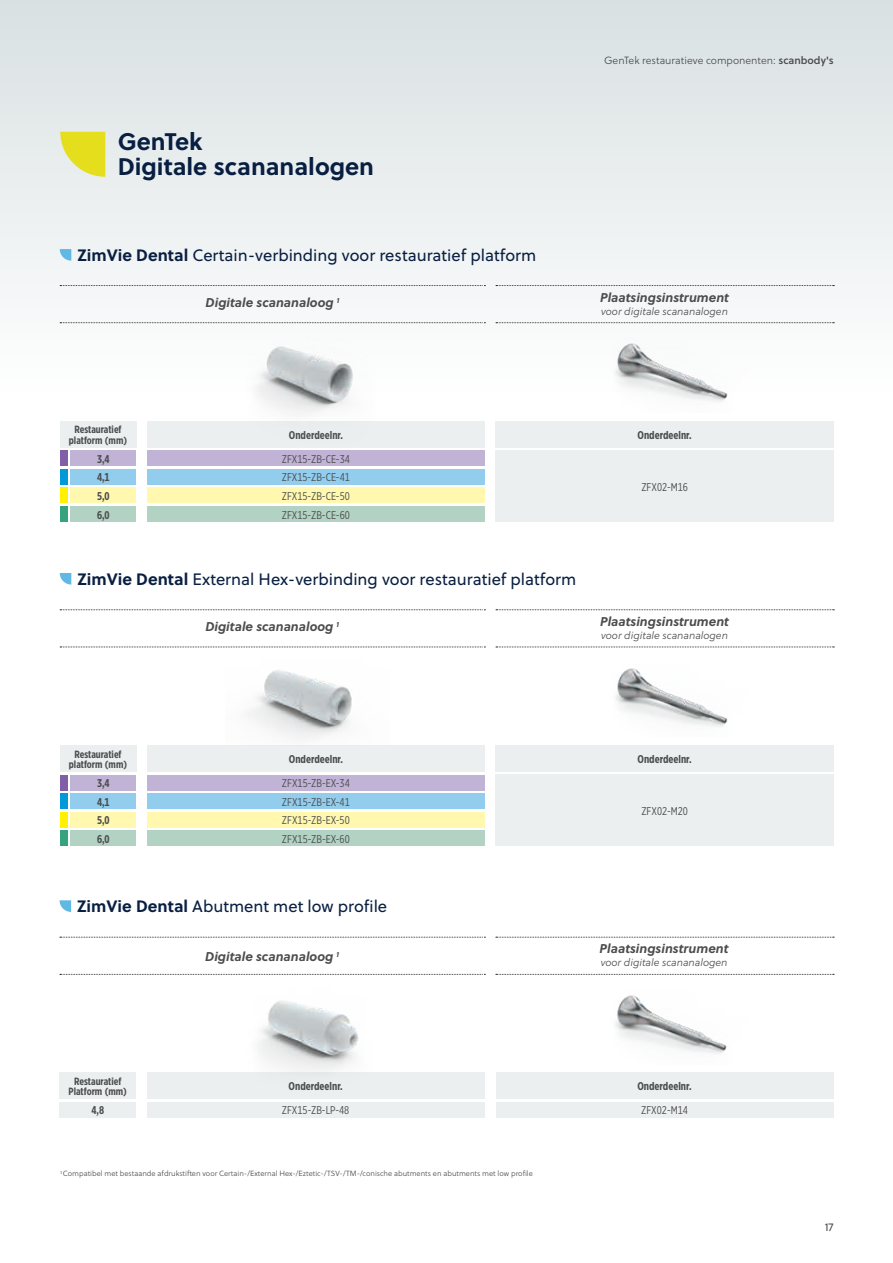
<style>
.page{position:relative;width:893px;height:1263px;background:#fff}
.page>*{position:absolute;margin:0;border:0;box-sizing:border-box;transform-origin:0 0}
.t1{font:700 24px/25.5px "Soleil";color:#091f42}
.t2{font:16.5px "Soleil";color:#091f42}
.t3{font:italic 700 12.75px "Soleil";color:#4b4c4d}
.t4{font:11.25px/18.6px "Gotham X Narrow";color:#4b4c4d}
.t5{font:700 11.25px/18.6px "Gotham X Narrow";color:#4b4c4d}
.t6{font:11.25px "Soleil";color:#4b4c4d}
.t7{font:700 10.5px/10.5px "Gotham X Narrow";color:#4b4c4d;text-align:center}
.t8{font:italic 10.5px "Soleil Lt";color:#4b4c4d}
.t9{font:10.5px "Soleil Lt";color:#4b4c4d}
.t10{font:7.5px "Soleil Lt";color:#4b4c4d}
.s1{font-weight:700}
.s2{font-family:"Soleil Sb"}
</style>
<div class="page">
<div style="left:0;top:0;width:893px;height:793px;background:linear-gradient(to bottom,#e2e8ea,#fff)"></div>
<svg style="left:60px;top:132px;width:45px;height:45px;background:#e5e14b"></svg>
<svg style="left:60px;top:249px;width:11px;height:12px"></svg>
<svg style="left:60px;top:573px;width:11px;height:12px"></svg>
<svg style="left:60px;top:285px;width:425px;height:1px"></svg>
<svg style="left:496px;top:285px;width:338px;height:1px"></svg>
<div style="left:70px;top:487px;width:66px;height:16px;background:#fff8ae"></div>
<div style="left:70px;top:506px;width:66px;height:16px;background:#b2d3c3"></div>
<div style="left:60px;top:450px;width:8px;height:16px;background:#815ea8"></div>
<div style="left:60px;top:487px;width:8px;height:16px;background:#fff101"></div>
<div style="left:60px;top:469px;width:8px;height:16px;background:#009ad9"></div>
<div style="left:60px;top:506px;width:8px;height:16px;background:#37a37e"></div>
<div style="left:147px;top:487px;width:338px;height:16px;background:#fff8ae"></div>
<div style="left:147px;top:506px;width:338px;height:16px;background:#b2d3c3"></div>
<svg style="left:60px;top:322px;width:425px;height:1px"></svg>
<svg style="left:496px;top:322px;width:338px;height:1px"></svg>
<div style="left:70px;top:450px;width:66px;height:16px;background:#c1b3d6"></div>
<div style="left:60px;top:421px;width:76px;height:27px;background:#ebeff0"></div>
<div style="left:70px;top:469px;width:66px;height:16px;background:#93cded"></div>
<div style="left:147px;top:421px;width:338px;height:27px;background:#ebeff0"></div>
<div style="left:147px;top:450px;width:338px;height:16px;background:#c1b3d6"></div>
<div style="left:496px;top:421px;width:338px;height:27px;background:#ebeff0"></div>
<div style="left:147px;top:469px;width:338px;height:16px;background:#93cded"></div>
<div style="left:496px;top:450px;width:338px;height:72px;background:#ebeff0"></div>
<img style="left:596px;top:331px;width:152px;height:81px">
<img style="left:230px;top:285px;width:164px;height:184px">
<div style="left:70px;top:830px;width:66px;height:16px;background:#b2d3c3"></div>
<div style="left:60px;top:830px;width:8px;height:16px;background:#37a37e"></div>
<div style="left:147px;top:830px;width:338px;height:16px;background:#b2d3c3"></div>
<svg style="left:60px;top:609px;width:425px;height:1px"></svg>
<svg style="left:496px;top:609px;width:338px;height:1px"></svg>
<svg style="left:60px;top:647px;width:425px;height:1px"></svg>
<svg style="left:496px;top:647px;width:338px;height:1px"></svg>
<div style="left:70px;top:774px;width:66px;height:16px;background:#c1b3d6"></div>
<div style="left:60px;top:745px;width:76px;height:27px;background:#ebeff0"></div>
<div style="left:70px;top:812px;width:66px;height:16px;background:#fff8ae"></div>
<div style="left:70px;top:793px;width:66px;height:16px;background:#93cded"></div>
<div style="left:60px;top:774px;width:8px;height:16px;background:#815ea8"></div>
<div style="left:60px;top:812px;width:8px;height:16px;background:#fff101"></div>
<div style="left:60px;top:793px;width:8px;height:16px;background:#009ad9"></div>
<div style="left:147px;top:745px;width:338px;height:27px;background:#ebeff0"></div>
<div style="left:147px;top:774px;width:338px;height:16px;background:#c1b3d6"></div>
<div style="left:496px;top:745px;width:338px;height:27px;background:#ebeff0"></div>
<div style="left:147px;top:812px;width:338px;height:16px;background:#fff8ae"></div>
<div style="left:147px;top:793px;width:338px;height:16px;background:#93cded"></div>
<div style="left:496px;top:774px;width:338px;height:72px;background:#ebeff0"></div>
<img style="left:225px;top:618px;width:164px;height:127px">
<img style="left:596px;top:656px;width:152px;height:81px">
<svg style="left:60px;top:900px;width:11px;height:12px"></svg>
<svg style="left:496px;top:937px;width:338px;height:1px"></svg>
<svg style="left:496px;top:974px;width:338px;height:1px"></svg>
<svg style="left:60px;top:937px;width:425px;height:1px"></svg>
<svg style="left:60px;top:974px;width:425px;height:1px"></svg>
<div style="left:60px;top:1102px;width:76px;height:16px;background:#ebeff0"></div>
<div style="left:60px;top:1073px;width:76px;height:26px;background:#ebeff0"></div>
<div style="left:147px;top:1073px;width:338px;height:26px;background:#ebeff0"></div>
<div style="left:147px;top:1102px;width:338px;height:16px;background:#ebeff0"></div>
<div style="left:496px;top:1073px;width:337px;height:26px;background:#ebeff0"></div>
<div style="left:496px;top:1102px;width:337px;height:16px;background:#ebeff0"></div>
<img style="left:237px;top:973px;width:148px;height:100px">
<img style="left:615px;top:995px;width:112px;height:59px">
<h1 class="t1" style="left:118px;top:129px;width:258px">GenTek<br>Digitale scananalogen</h1>
<h2 class="t2" style="left:78px;top:245px;width:460px"><span class="s1">ZimVie Dental</span> Certain-verbinding voor restauratief platform</h2>
<p class="t3" style="left:206px;top:294px;width:136px">Digitale scananaloog <sup>1</sup></p>
<p class="t9" style="left:604px;top:54px;width:231px">GenTek restauratieve componenten: <span class="s2">scanbody's</span></p>
<p class="t3" style="left:600px;top:289px;width:131px">Plaatsingsinstrument</p>
<p class="t8" style="left:601px;top:305px;width:128px">voor digitale scananalogen</p>
<p class="t7" style="left:69px;top:424px;width:60px">Restauratief platform (mm)</p>
<p class="t5" style="left:97px;top:468px;width:14px">4,1</p>
<p class="t5" style="left:97px;top:449px;width:14px">3,4</p>
<p class="t5" style="left:289px;top:425px;width:56px">Onderdeelnr.</p>
<p class="t4" style="left:282px;top:449px;width:69px">ZFX15-ZB-CE-34</p>
<p class="t4" style="left:282px;top:468px;width:69px">ZFX15-ZB-CE-41</p>
<p class="t5" style="left:97px;top:487px;width:14px">5,0<br>6,0</p>
<p class="t4" style="left:282px;top:486px;width:69px">ZFX15-ZB-CE-50<br>ZFX15-ZB-CE-60</p>
<h2 class="t2" style="left:78px;top:568px;width:500px"><span class="s1">ZimVie Dental</span> External Hex-verbinding voor restauratief platform</h2>
<p class="t3" style="left:205px;top:619px;width:136px">Digitale scananaloog <sup>1</sup></p>
<p class="t5" style="left:638px;top:425px;width:56px">Onderdeelnr.</p>
<p class="t4" style="left:641px;top:477px;width:48px">ZFX02-M16</p>
<p class="t3" style="left:600px;top:613px;width:131px">Plaatsingsinstrument</p>
<p class="t8" style="left:601px;top:629px;width:128px">voor digitale scananalogen</p>
<p class="t7" style="left:69px;top:748px;width:60px">Restauratief platform (mm)</p>
<p class="t5" style="left:97px;top:774px;width:14px">3,4</p>
<p class="t5" style="left:289px;top:750px;width:56px">Onderdeelnr.</p>
<p class="t4" style="left:282px;top:774px;width:69px">ZFX15-ZB-EX-34</p>
<p class="t5" style="left:97px;top:792px;width:14px">4,1</p>
<p class="t4" style="left:282px;top:792px;width:69px">ZFX15-ZB-EX-41</p>
<p class="t5" style="left:97px;top:811px;width:14px">5,0</p>
<p class="t4" style="left:282px;top:811px;width:69px">ZFX15-ZB-EX-50</p>
<p class="t5" style="left:97px;top:829px;width:14px">6,0</p>
<p class="t4" style="left:282px;top:829px;width:69px">ZFX15-ZB-EX-60</p>
<h2 class="t2" style="left:77px;top:896px;width:311px"><span class="s1">ZimVie Dental</span> Abutment met low profile</h2>
<p class="t3" style="left:205px;top:948px;width:136px">Digitale scananaloog <sup>1</sup></p>
<p class="t5" style="left:638px;top:750px;width:56px">Onderdeelnr.</p>
<p class="t4" style="left:641px;top:801px;width:48px">ZFX02-M20</p>
<p class="t3" style="left:600px;top:940px;width:131px">Plaatsingsinstrument</p>
<p class="t8" style="left:601px;top:956px;width:128px">voor digitale scananalogen</p>
<p class="t7" style="left:69px;top:1076px;width:60px">Restauratief<br>Platform (mm)</p>
<p class="t5" style="left:289px;top:1077px;width:56px">Onderdeelnr.</p>
<p class="t4" style="left:282px;top:1101px;width:69px">ZFX15-ZB-LP-48</p>
<p class="t5" style="left:91px;top:1101px;width:14px">4,8</p>
<p class="t10" style="left:60px;top:1169px;width:474px"><sup>1</sup> Compatibel met bestaande afdrukstiften voor Certain-/External Hex-/Eztetic-/TSV-/TM-/conische abutments en abutments met low profile</p>
<p class="t5" style="left:637px;top:1077px;width:56px">Onderdeelnr.</p>
<p class="t4" style="left:641px;top:1101px;width:48px">ZFX02-M14</p>
<p class="t6" style="left:825px;top:1219px;width:10px">17</p>
</div>
